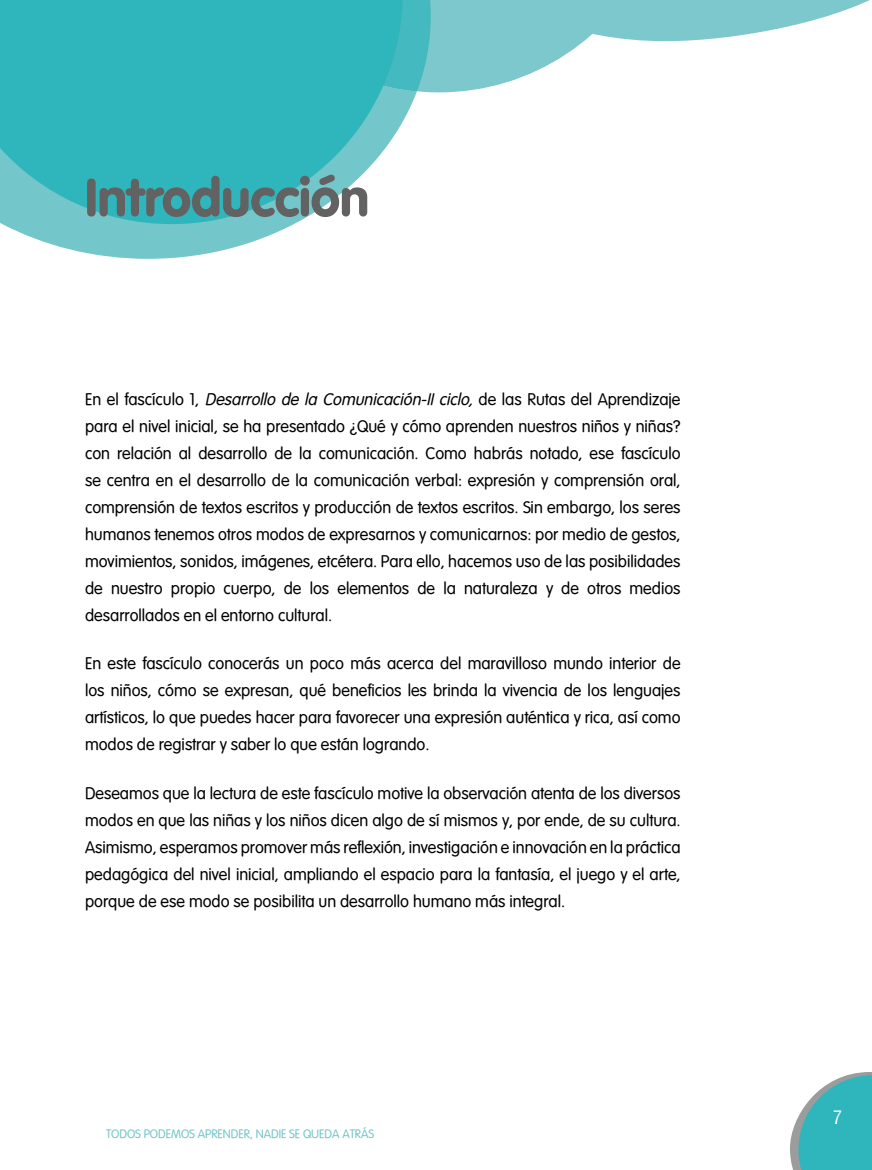
<style>
.page{position:relative;width:872px;height:1170px;background:#fff}
.page>*{position:absolute;margin:0;border:0;box-sizing:border-box;transform-origin:0 0}
.t1{font:900 52.5px "VAG Rounded";color:#626262}
.t2{font:condensed 18px "Swiss 721 BT";color:#fff}
.t3{font:16.5px/27px "Vogel Normal";color:#000;text-align:justify}
.t4{font:12px "Vogel Normal";color:#72c5c9}
.s1{font-family:"Vogel";font-style:italic}
</style>
<div class="page">
<svg style="left:2px;top:224px;width:226px;height:35px;fill:#73c6c9"></svg>
<svg style="left:0;top:0;width:228px;height:224px;background:#35b7bd"></svg>
<svg style="left:228px;top:0;width:642px;height:249px"></svg>
<svg style="left:790px;top:1072px;width:82px;height:97px"></svg>
<h1 class="t1" style="left:85px;top:166px;width:285px">Introducción</h1>
<p class="t3" style="left:85px;top:385px;width:597px">En el fascículo 1, <span class="s1">Desarrollo de la Comunicación-II ciclo,</span> de las Rutas del Aprendizaje para el nivel inicial, se ha presentado ¿Qué y cómo aprenden nuestros niños y niñas? con relación al desarrollo de la comunicación. Como habrás notado, ese fascículo se centra en el desarrollo de la comunicación verbal: expresión y comprensión oral, comprensión de textos escritos y producción de textos escritos. Sin embargo, los seres humanos tenemos otros modos de expresarnos y comunicarnos: por medio de gestos, movimientos, sonidos, imágenes, etcétera. Para ello, hacemos uso de las posibilidades de nuestro propio cuerpo, de los elementos de la naturaleza y de otros medios desarrollados en el entorno cultural.</p>
<p class="t3" style="left:85px;top:650px;width:597px">En este fascículo conocerás un poco más acerca del maravilloso mundo interior de los niños, cómo se expresan, qué beneficios les brinda la vivencia de los lenguajes artísticos, lo que puedes hacer para favorecer una expresión auténtica y rica, así como modos de registrar y saber lo que están logrando.</p>
<p class="t3" style="left:85px;top:779px;width:597px">Deseamos que la lectura de este fascículo motive la observación atenta de los diversos modos en que las niñas y los niños dicen algo de sí mismos y, por ende, de su cultura.<br>Asimismo, esperamos promover más reflexión, investigación e innovación en la práctica pedagógica del nivel inicial, ampliando el espacio para la fantasía, el juego y el arte, porque de ese modo se posibilita un desarrollo humano más integral.</p>
<p class="t4" style="left:106px;top:1126px;width:269px">TODOS PODEMOS APRENDER, NADIE SE QUEDA ATRÁS</p>
<p class="t2" style="left:833px;top:1106px;width:10px">7</p>
</div>
